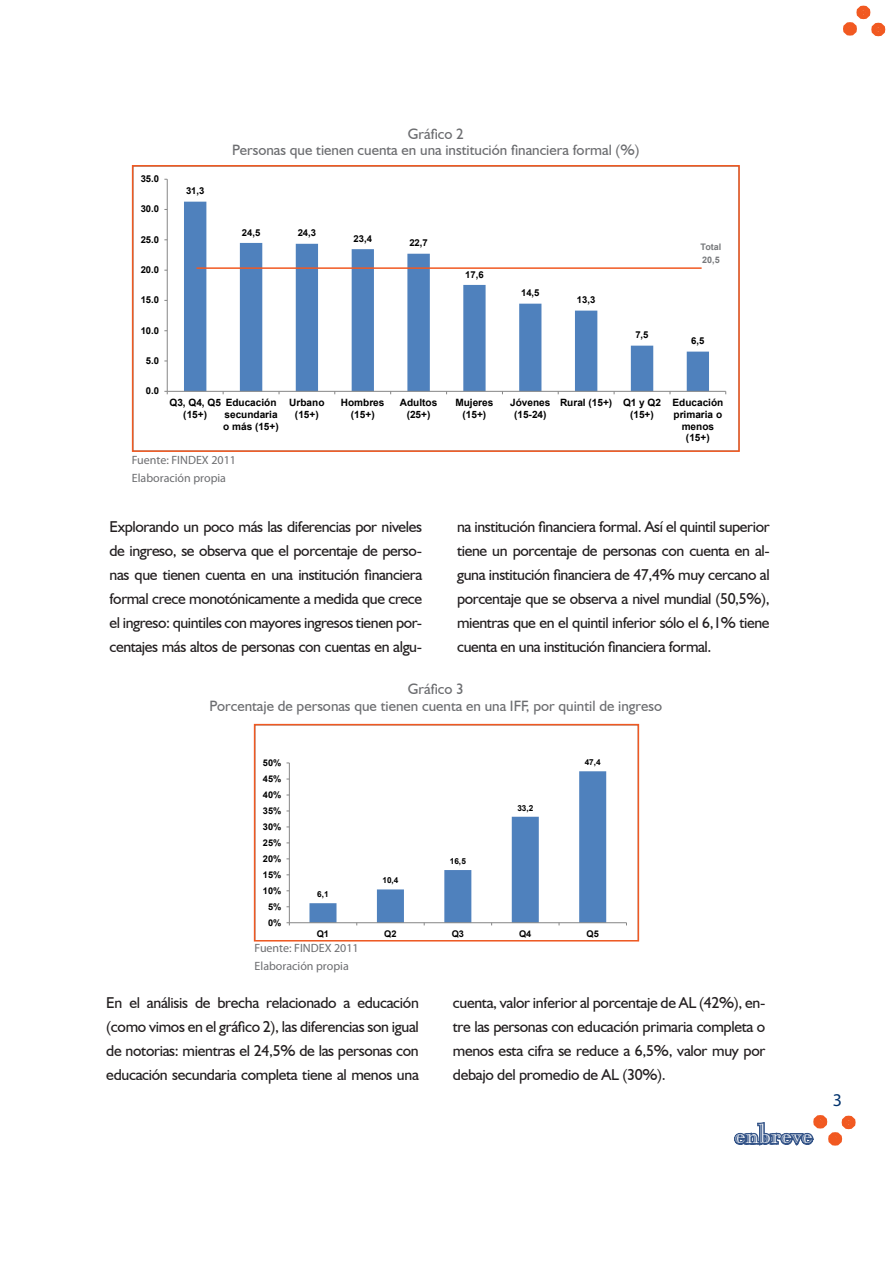
<style>
.page{position:relative;width:893px;height:1263px;background:#fff}
.page>*{position:absolute;margin:0;border:0;box-sizing:border-box;transform-origin:0 0}
.t1{font:27px "Caslon Openface BT";color:#fff}
.t2{font:18px "Myriad Pro";color:#00326d}
.TEXTO{font:15.75px/24px "Humanist 521 BT";letter-spacing:-.025em;color:#231f20;text-align:justify}
.TÍTULO_GRÁFICOS{font:15px/16.5px "Humanist 521 BT";color:#6c6d70;text-align:center}
.FUENTE{font:12px "Myriad Pro";color:#6c6d70}
.t3{font:700 10.05px/11.6px "Arial";letter-spacing:-.005em;color:#000;text-align:center}
.t4{font:700 9.45px "Arial";letter-spacing:-.005em;color:#000}
.t5{font:700 9.15px "Arial";letter-spacing:.005em;color:#000}
.titulo_principal{font:700 9px/13.5px "Arial";color:#76787b}
.t6{font:700 8.25px "Arial";letter-spacing:-.005em;color:#000}
</style>
<div class="page">
<div style="left:871px;top:23px;width:14px;height:13px;border:9px solid #f15921;border-radius:50%"></div>
<div style="left:856px;top:6px;width:14px;height:13px;border:9px solid #f15921;border-radius:50%"></div>
<div style="left:843px;top:22px;width:14px;height:14px;border:9px solid #f15921;border-radius:50%"></div>
<div style="left:813px;top:1115px;width:14px;height:13px;border:9px solid #f15921;border-radius:50%"></div>
<div style="left:828px;top:1132px;width:14px;height:13px;border:9px solid #f15921;border-radius:50%"></div>
<div style="left:842px;top:1116px;width:13px;height:13px;border:9px solid #f15921;border-radius:50%"></div>
<svg style="left:734px;top:1119px;width:89px;height:27px"></svg>
<svg style="left:309px;top:771px;width:297px;height:151px"></svg>
<hr style="left:289px;top:763px;width:1px;height:160px;background:#868686">
<hr style="left:289px;top:922px;width:337px;height:1px;background:#868686">
<div style="left:254px;top:724px;width:385px;height:217px;border:2px solid #f15921"></div>
<svg style="left:184px;top:202px;width:525px;height:189px"></svg>
<hr style="left:167px;top:179px;width:1px;height:212px;background:#868686">
<hr style="left:167px;top:391px;width:559px;height:1px;background:#868686">
<div style="left:132px;top:165px;width:608px;height:287px;border:2px solid #f15921"></div>
<hr style="left:196px;top:267px;width:506px;height:2px;background:#f15921">
<p class="t4" style="left:141px;top:172px;width:20px">35.0</p>
<p class="t4" style="left:141px;top:202px;width:20px">30.0</p>
<p class="t4" style="left:141px;top:233px;width:20px">25.0</p>
<p class="t4" style="left:141px;top:263px;width:20px">20.0</p>
<p class="t4" style="left:141px;top:293px;width:20px">15.0</p>
<p class="t4" style="left:141px;top:324px;width:20px">10.0</p>
<p class="t4" style="left:146px;top:354px;width:15px">5.0</p>
<p class="t4" style="left:146px;top:384px;width:15px">0.0</p>
<p class="t4" style="left:186px;top:184px;width:20px">31,3</p>
<p class="TÍTULO_GRÁFICOS" style="left:232px;top:125px;width:409px">Gráfico 2<br>Personas que tienen cuenta en una institución financiera formal (%)</p>
<p class="t4" style="left:242px;top:226px;width:20px">24,5</p>
<p class="t4" style="left:298px;top:226px;width:20px">24,3</p>
<p class="t4" style="left:354px;top:232px;width:20px">23,4</p>
<p class="t4" style="left:409px;top:236px;width:20px">22,7</p>
<p class="t4" style="left:465px;top:268px;width:20px">17,6</p>
<p class="t4" style="left:521px;top:286px;width:20px">14,5</p>
<p class="t4" style="left:577px;top:293px;width:20px">13,3</p>
<p class="t4" style="left:635px;top:328px;width:15px">7,5</p>
<p class="titulo_principal" style="left:701px;top:240px;width:22px">Total<br>20,5</p>
<p class="t4" style="left:691px;top:334px;width:15px">6,5</p>
<p class="t3" style="left:170px;top:397px;width:53px">Q3, Q4, Q5 (15+)</p>
<p class="t3" style="left:223px;top:397px;width:57px;text-align:left">Educación secundaria o más (15+)</p>
<p class="t3" style="left:289px;top:397px;width:37px">Urbano (15+)</p>
<p class="t3" style="left:341px;top:397px;width:45px">Hombres (15+)</p>
<p class="t3" style="left:400px;top:397px;width:39px">Adultos (25+)</p>
<p class="t3" style="left:455px;top:397px;width:39px">Mujeres (15+)</p>
<p class="t3" style="left:510px;top:397px;width:42px">Jóvenes (15-24)</p>
<p class="t3" style="left:630px;top:397px;width:32px;text-align:left;text-indent:-70px">Rural (15+) Q1 y Q2 (15+)</p>
<p class="t3" style="left:672px;top:397px;width:52px">Educación primaria o menos (15+)</p>
<p class="FUENTE" style="left:132px;top:452px;width:106px">Fuente: FINDEX 2011</p>
<p class="FUENTE" style="left:132px;top:470px;width:96px">Elaboración propia</p>
<p class="TEXTO" style="left:110px;top:514px;width:314px">Explorando un poco más las diferencias por niveles de ingreso, se observa que el porcentaje de perso&shy;nas que tienen cuenta en una institución financiera formal crece monotónicamente a medida que crece el ingreso: quintiles con mayores ingresos tienen por&shy;centajes más altos de personas con cuentas en algu-</p>
<p class="TEXTO" style="left:457px;top:514px;width:314px">na institución financiera formal. Así el quintil superior tiene un porcentaje de personas con cuenta en al&shy;guna institución financiera de 47,4% muy cercano al porcentaje que se observa a nivel mundial (50,5%), mientras que en el quintil inferior sólo el 6,1% tiene cuenta en una institución financiera formal.</p>
<p class="TÍTULO_GRÁFICOS" style="left:209px;top:681px;width:454px">Gráfico 3<br>Porcentaje de personas que tienen cuenta en una IFF, por quintil de ingreso</p>
<p class="t5" style="left:263px;top:756px;width:20px">50%</p>
<p class="t5" style="left:263px;top:772px;width:20px">45%</p>
<p class="t5" style="left:263px;top:788px;width:20px">40%</p>
<p class="t5" style="left:263px;top:804px;width:20px">35%</p>
<p class="t5" style="left:263px;top:820px;width:20px">30%</p>
<p class="t5" style="left:263px;top:836px;width:20px">25%</p>
<p class="t5" style="left:263px;top:852px;width:20px">20%</p>
<p class="t5" style="left:263px;top:868px;width:20px">15%</p>
<p class="t5" style="left:263px;top:884px;width:20px">10%</p>
<p class="t5" style="left:268px;top:900px;width:15px">5%</p>
<p class="t5" style="left:268px;top:916px;width:15px">0%</p>
<p class="t6" style="left:317px;top:888px;width:13px">6,1</p>
<p class="t6" style="left:382px;top:874px;width:17px">10,4</p>
<p class="t6" style="left:450px;top:855px;width:17px">16,5</p>
<p class="t6" style="left:517px;top:802px;width:17px">33,2</p>
<p class="t6" style="left:585px;top:756px;width:17px">47,4</p>
<p class="t5" style="left:317px;top:927px;width:14px">Q1</p>
<p class="t5" style="left:384px;top:927px;width:14px">Q2</p>
<p class="t5" style="left:452px;top:927px;width:14px">Q3</p>
<p class="t5" style="left:519px;top:927px;width:14px">Q4</p>
<p class="t5" style="left:587px;top:927px;width:14px">Q5</p>
<p class="FUENTE" style="left:255px;top:941px;width:106px">Fuente: FINDEX 2011</p>
<p class="FUENTE" style="left:255px;top:958px;width:96px">Elaboración propia</p>
<p class="TEXTO" style="left:106px;top:990px;width:314px">En el análisis de brecha relacionado a educación (como vimos en el gráfico 2), las diferencias son igual de notorias: mientras el 24,5% de las personas con educación secundaria completa tiene al menos una</p>
<p class="TEXTO" style="left:453px;top:990px;width:314px">cuenta, valor inferior al porcentaje de AL (42%), en&shy;tre las personas con educación primaria completa o menos esta cifra se reduce a 6,5%, valor muy por debajo del promedio de AL (30%).</p>
<h1 class="t1" style="left:735px;top:1117px;width:79px">enbreve</h1>
<p class="t2" style="left:833px;top:1089px;width:11px">3</p>
</div>
